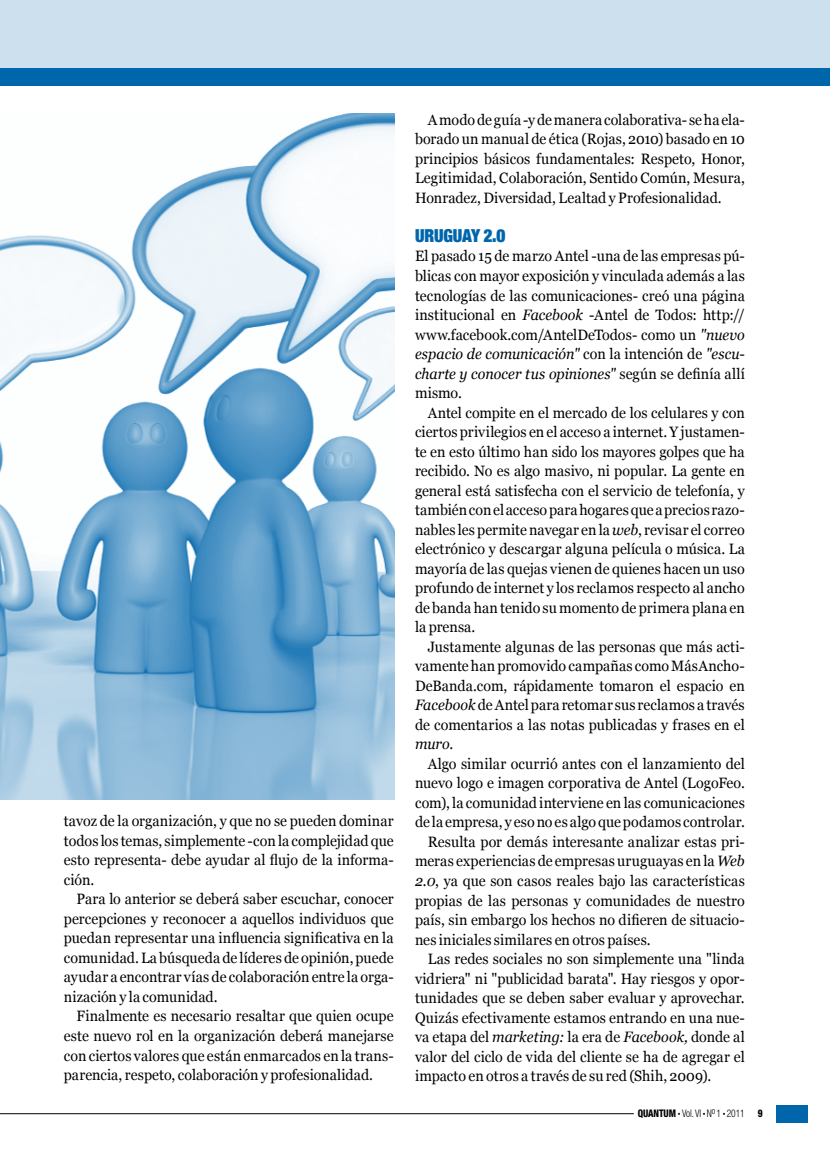
<style>
.page{position:relative;width:830px;height:1149px;background:#fff}
.page>*{position:absolute;margin:0;border:0;box-sizing:border-box;transform-origin:0 0}
.t1{font:900 expanded 18px "Helvetica Neue LT";letter-spacing:-.01em;color:#0066ac;scale:.95 1}
.t2{font:15px/19.5px "Georgia";letter-spacing:.005em;color:#000;text-align:justify;scale:.95 1}
.t3{font:300 condensed 10.5px "Helvetica Neue LT";letter-spacing:-.01em;color:#000;scale:.9 1}
.s1{font-style:italic}
.s2{font-weight:800}
.s3{font-weight:200;font-stretch:normal;font-size:6px}
</style>
<div class="page">
<div style="left:775px;top:1104px;width:32px;height:17px;background:#0066ac"></div>
<hr style="left:0;top:1113px;width:633px;height:1px;background:#000">
<div style="left:0;top:0;width:829px;height:86px;background:#cce0ee"></div>
<div style="left:0;top:69px;width:829px;height:17px;background:#0066ac"></div>
<img style="left:0;top:114px;width:394px;height:685px">
<p class="t2" style="left:64px;top:811px;width:348px">tavoz de la organización, y que no se pueden dominar todos los temas, simplemente -con la complejidad que esto representa- debe ayudar al flujo de la informa&shy;ción.</p>
<p class="t2" style="left:64px;top:889px;width:348px;text-indent:13px">Para lo anterior se deberá saber escuchar, conocer percepciones y reconocer a aquellos individuos que puedan representar una influencia significativa en la comunidad. La búsqueda de líderes de opinión, puede ayudar a encontrar vías de colaboración entre la orga&shy;nización y la comunidad.</p>
<p class="t2" style="left:64px;top:1006px;width:348px;text-indent:13px">Finalmente es necesario resaltar que quien ocupe este nuevo rol en la organización deberá manejarse con ciertos valores que están enmarcados en la trans&shy;parencia, respeto, colaboración y profesionalidad.</p>
<p class="t2" style="left:415px;top:110px;width:348px;text-indent:13px">A modo de guía -y de manera colaborativa- se ha ela&shy;borado un manual de ética (Rojas, 2010) basado en 10 principios básicos fundamentales: Respeto, Honor, Legitimidad, Colaboración, Sentido Común, Mesura, Honradez, Diversidad, Lealtad y Profesionalidad.</p>
<p class="t1" style="left:415px;top:224px;width:97px">URUGUAY 2.0</p>
<p class="t2" style="left:415px;top:246px;width:348px">El pasado 15 de marzo Antel -una de las empresas pú&shy;blicas con mayor exposición y vinculada además a las tecnologías de las comunicaciones- creó una página institucional en <span class="s1">Facebook</span> -Antel de Todos: http:// www.facebook.com/AntelDeTodos- como un <span class="s1">"nuevo espacio de comunicación"</span> con la intención de <span class="s1">"escu&shy;charte y conocer tus opiniones"</span> según se definía allí mismo.</p>
<p class="t2" style="left:415px;top:402px;width:348px;text-indent:13px">Antel compite en el mercado de los celulares y con ciertos privilegios en el acceso a internet. Y justamen&shy;te en esto último han sido los mayores golpes que ha recibido. No es algo masivo, ni popular. La gente en general está satisfecha con el servicio de telefonía, y también con el acceso para hogares que a precios razo&shy;nables les permite navegar en la <span class="s1">web</span>, revisar el correo electrónico y descargar alguna película o música. La mayoría de las quejas vienen de quienes hacen un uso profundo de internet y los reclamos respecto al ancho de banda han tenido su momento de primera plana en la prensa.</p>
<p class="t2" style="left:415px;top:636px;width:348px;text-indent:13px">Justamente algunas de las personas que más acti&shy;vamente han promovido campañas como MásAncho-DeBanda.com, rápidamente tomaron el espacio en <span class="s1">Facebook</span> de Antel para retomar sus reclamos a través de comentarios a las notas publicadas y frases en el <span class="s1">muro</span>.</p>
<p class="t2" style="left:427px;top:753px;width:335px">Algo similar ocurrió antes con el lanzamiento del</p>
<p class="t2" style="left:415px;top:773px;width:348px">nuevo logo e imagen corporativa de Antel (LogoFeo.</p>
<p class="t2" style="left:415px;top:792px;width:348px">com), la comunidad interviene en las comunicaciones</p>
<p class="t2" style="left:415px;top:812px;width:348px">de la empresa, y eso no es algo que podamos controlar.</p>
<p class="t2" style="left:427px;top:831px;width:335px">Resulta por demás interesante analizar estas pri-</p>
<p class="t2" style="left:415px;top:851px;width:348px">meras experiencias de empresas uruguayas en la <span class="s1">Web</span></p>
<p class="t2" style="left:415px;top:870px;width:348px"><span class="s1">2.0</span>, ya que son casos reales bajo las características</p>
<p class="t2" style="left:415px;top:890px;width:348px">propias de las personas y comunidades de nuestro</p>
<p class="t2" style="left:415px;top:909px;width:348px">país, sin embargo los hechos no difieren de situacio-</p>
<p class="t2" style="left:415px;top:929px;width:249px">nes iniciales similares en otros países.</p>
<p class="t2" style="left:427px;top:948px;width:335px">Las redes sociales no son simplemente una "linda</p>
<p class="t2" style="left:415px;top:968px;width:348px">vidriera" ni "publicidad barata". Hay riesgos y opor-</p>
<p class="t2" style="left:415px;top:987px;width:348px">tunidades que se deben saber evaluar y aprovechar.</p>
<p class="t2" style="left:415px;top:1007px;width:348px">Quizás efectivamente estamos entrando en una nue-</p>
<p class="t2" style="left:415px;top:1026px;width:348px">va etapa del <span class="s1">marketing:</span> la era de <span class="s1">Facebook,</span> donde al</p>
<p class="t2" style="left:415px;top:1046px;width:348px">valor del ciclo de vida del cliente se ha de agregar el</p>
<p class="t2" style="left:415px;top:1065px;width:313px">impacto en otros a través de su red (Shih, 2009).</p>
<p class="t3" style="left:637px;top:1106px;width:140px"><span class="s2">QUANTUM</span> <span class="s3">•</span> Vol. VI <span class="s3">•</span> N<sup>o</sup> 1 <span class="s3">•</span> 2011 <span class="s2">9</span></p>
</div>
